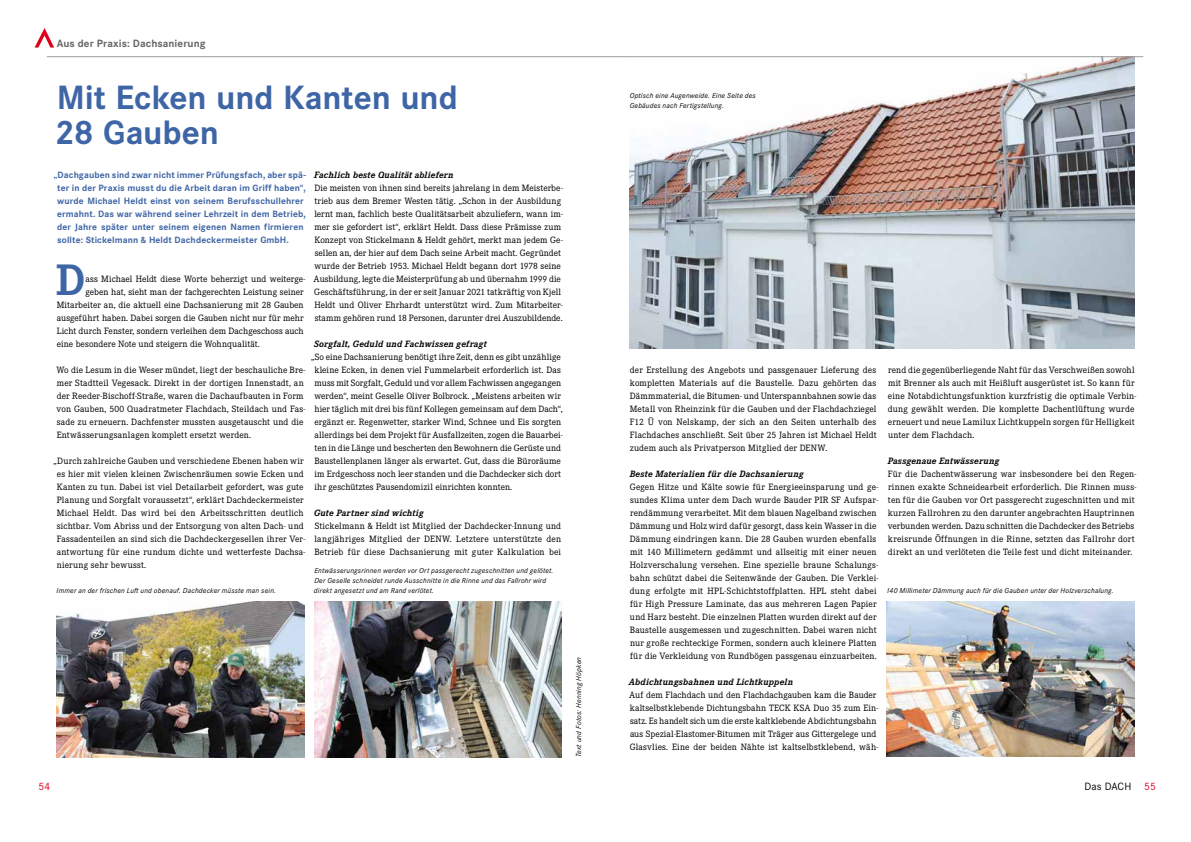
<style>
.page{position:relative;width:1191px;height:842px;background:#fff}
.page>*{position:absolute;margin:0;border:0;box-sizing:border-box;transform-origin:0 0}
.t1{font:700 45.8px "Corporate E Pro";color:#3e65a5}
.t2{font:700 35px/35px "Corporate S Pro";letter-spacing:-.005em;color:#3e65a5}
.t3{font:700 11px "Corporate S Pro";letter-spacing:.005em;color:#646567}
.t4{font:11px "Corporate S Pro";color:#000}
.t5{font:11px "Corporate S Pro";color:#e2001a}
.t6{font:9.5px/13px "Corporate E Pro";letter-spacing:.01em;color:#000}
.t7{font:700 9.5px/13px "Corporate S Pro";letter-spacing:.015em;color:#3e65a5}
.t8{font:italic 700 9.5px "Corporate E Pro";letter-spacing:.015em;color:#000}
.t9{font:italic 7.5px/10px "Corporate S Pro";letter-spacing:.025em;color:#000}
.s1{color:#e2001a}
</style>
<div class="page">
<img style="left:629px;top:57px;width:505px;height:291px">
<img style="left:314px;top:601px;width:247px;height:156px">
<img style="left:57px;top:602px;width:247px;height:155px">
<img style="left:886px;top:601px;width:248px;height:156px">
<svg style="left:35px;top:28px;width:19px;height:20px"></svg>
<hr style="left:47px;top:56px;width:1096px;height:1px;background:#9c9e9f">
<p class="t3" style="left:57px;top:35px;width:150px">Aus der Praxis: Dachsanierung</p>
<h2 class="t2" style="left:55px;top:77px;width:404px">Mit Ecken und Kanten und<br>28 Gauben</h2>
<p class="t9" style="left:629px;top:90px;width:128px">Optisch eine Augenweide. Eine Seite des<br>Gebäudes nach Fertigstellung.</p>
<p class="t8" style="left:314px;top:168px;width:141px">Fachlich beste Qualität abliefern</p>
<p class="t6" style="left:313px;top:181px;width:251px">Die meisten von ihnen sind bereits jahrelang in dem Meisterbe&shy;trieb aus dem Bremer Westen tätig. „Schon in der Ausbildung lernt man, fachlich beste Qualitätsarbeit abzuliefern, wann im&shy;mer sie gefordert ist“, erklärt Heldt. Dass diese Prämisse zum Konzept von Stickelmann &amp; Heldt gehört, merkt man jedem Ge&shy;sellen an, der hier auf dem Dach seine Arbeit macht. Gegründet wurde der Betrieb 1953. Michael Heldt begann dort 1978 seine Ausbildung, legte die Meisterprüfung ab und übernahm 1999 die Geschäftsführung, in der er seit Januar 2021 tatkräftig von Kjell Heldt und Oliver Ehrhardt unterstützt wird. Zum Mitarbeiter&shy;stamm gehören rund 18 Personen, darunter drei Auszubildende.</p>
<p class="t8" style="left:314px;top:337px;width:174px">Sorgfalt, Geduld und Fachwissen gefragt</p>
<p class="t6" style="left:314px;top:350px;width:250px;text-indent:-3px">„So eine Dachsanierung benötigt ihre Zeit, denn es gibt unzählige kleine Ecken, in denen viel Fummelarbeit erforderlich ist. Das muss mit Sorgfalt, Geduld und vor allem Fachwissen angegangen werden“, meint Geselle Oliver Bolbrock. „Meistens arbeiten wir hier täglich mit drei bis fünf Kollegen gemeinsam auf dem Dach“, ergänzt er. Regenwetter, starker Wind, Schnee und Eis sorgten allerdings bei dem Projekt für Ausfallzeiten, zogen die Bauarbei&shy;ten in die Länge und bescherten den Bewohnern die Gerüste und Baustellenplanen länger als erwartet. Gut, dass die Büroräume im Erdgeschoss noch leer standen und die Dachdecker sich dort ihr geschütztes Pausendomizil einrichten konnten.</p>
<p class="t8" style="left:314px;top:506px;width:111px">Gute Partner sind wichtig</p>
<p class="t6" style="left:314px;top:519px;width:248px;text-align:justify">Stickelmann &amp; Heldt ist Mitglied der Dachdecker-Innung und langjähriges Mitglied der DENW. Letztere unterstützte den Betrieb für diese Dachsanierung mit guter Kalkulation bei</p>
<p class="t7" style="left:57px;top:168px;width:250px;text-indent:-3px">„Dachgauben sind zwar nicht immer Prüfungsfach, aber spä&shy;ter in der Praxis musst du die Arbeit daran im Griff haben“, wurde Michael Heldt einst von seinem Berufsschullehrer ermahnt. Das war während seiner Lehrzeit in dem Betrieb, der Jahre später unter seinem eigenen Namen firmieren sollte: Stickelmann &amp; Heldt Dachdeckermeister GmbH.</p>
<h1 class="t1" style="left:56px;top:248px;width:31px">D</h1>
<p class="t6" style="left:85px;top:272px;width:221px">ass Michael Heldt diese Worte beherzigt und weiterge-</p>
<p class="t6" style="left:85px;top:285px;width:220px">geben hat, sieht man der fachgerechten Leistung seiner</p>
<p class="t6" style="left:57px;top:298px;width:248px">Mitarbeiter an, die aktuell eine Dachsanierung mit 28 Gauben</p>
<p class="t6" style="left:57px;top:311px;width:248px">ausgeführt haben. Dabei sorgen die Gauben nicht nur für mehr</p>
<p class="t6" style="left:57px;top:324px;width:248px">Licht durch Fenster, sondern verleihen dem Dachgeschoss auch</p>
<p class="t6" style="left:57px;top:337px;width:204px">eine besondere Note und steigern die Wohnqualität.</p>
<p class="t6" style="left:56px;top:363px;width:251px">Wo die Lesum in die Weser mündet, liegt der beschauliche Bre&shy;mer Stadtteil Vegesack. Direkt in der dortigen Innenstadt, an der Reeder-Bischoff-Straße, waren die Dachaufbauten in Form von Gauben, 500 Quadratmeter Flachdach, Steildach und Fas&shy;sade zu erneuern. Dachfenster mussten ausgetauscht und die Entwässerungsanlagen komplett ersetzt werden.</p>
<p class="t6" style="left:57px;top:454px;width:250px;text-indent:-3px">„Durch zahlreiche Gauben und verschiedene Ebenen haben wir es hier mit vielen kleinen Zwischenräumen sowie Ecken und Kanten zu tun. Dabei ist viel Detailarbeit gefordert, was gute Planung und Sorgfalt voraussetzt“, erklärt Dachdeckermeister Michael Heldt. Das wird bei den Arbeitsschritten deutlich sichtbar. Vom Abriss und der Entsorgung von alten Dach- und Fassadenteilen an sind sich die Dachdeckergesellen ihrer Ver&shy;antwortung für eine rundum dichte und wetterfeste Dachsa&shy;nierung sehr bewusst.</p>
<p class="t6" style="left:888px;top:363px;width:250px">rend die gegenüberliegende Naht für das Verschweißen sowohl mit Brenner als auch mit Heißluft ausgerüstet ist. So kann für eine Notabdichtungsfunktion kurzfristig die optimale Verbin&shy;dung gewählt werden. Die komplette Dachentlüftung wurde erneuert und neue Lamilux Lichtkuppeln sorgen für Helligkeit unter dem Flachdach.</p>
<p class="t8" style="left:887px;top:454px;width:113px">Passgenaue Entwässerung</p>
<p class="t6" style="left:887px;top:467px;width:250px">Für die Dachentwässerung war insbesondere bei den Regen&shy;rinnen exakte Schneidearbeit erforderlich. Die Rinnen muss&shy;ten für die Gauben vor Ort passgerecht zugeschnitten und mit kurzen Fallrohren zu den darunter angebrachten Hauptrinnen verbunden werden. Dazu schnitten die Dachdecker des Betriebs kreisrunde Öffnungen in die Rinne, setzten das Fallrohr dort direkt an und verlöteten die Teile fest und dicht miteinander.</p>
<p class="t6" style="left:630px;top:363px;width:248px;text-align:justify">der Erstellung des Angebots und passgenauer Lieferung des kompletten Materials auf die Baustelle. Dazu gehörten das Dämmmaterial, die Bitumen- und Unterspannbahnen sowie das Metall von Rheinzink für die Gauben und der Flachdachziegel F12 Ü von Nelskamp, der sich an den Seiten unterhalb des Flachdaches anschließt. Seit über 25 Jahren ist Michael Heldt zudem auch als Privatperson Mitglied der DENW.</p>
<p class="t8" style="left:629px;top:467px;width:176px">Beste Materialien für die Dachsanierung</p>
<p class="t6" style="left:630px;top:480px;width:250px">Gegen Hitze und Kälte sowie für Energieeinsparung und ge&shy;sundes Klima unter dem Dach wurde Bauder PIR SF Aufspar&shy;rendämmung verarbeitet. Mit dem blauen Nagelband zwischen Dämmung und Holz wird dafür gesorgt, dass kein Wasser in die Dämmung eindringen kann. Die 28 Gauben wurden ebenfalls mit 140 Millimetern gedämmt und allseitig mit einer neuen Holzverschalung versehen. Eine spezielle braune Schalungs&shy;bahn schützt dabei die Seitenwände der Gauben. Die Verklei&shy;dung erfolgte mit HPL-Schichtstoffplatten. HPL steht dabei für High Pressure Laminate, das aus mehreren Lagen Papier und Harz besteht. Die einzelnen Platten wurden direkt auf der Baustelle ausgemessen und zugeschnitten. Dabei waren nicht nur große rechteckige Formen, sondern auch kleinere Platten für die Verkleidung von Rundbögen passgenau einzuarbeiten.</p>
<p class="t8" style="left:629px;top:675px;width:166px">Abdichtungsbahnen und Lichtkuppeln</p>
<p class="t6" style="left:629px;top:688px;width:251px">Auf dem Flachdach und den Flachdachgauben kam die Bauder kaltselbstklebende Dichtungsbahn TECK KSA Duo 35 zum Ein&shy;satz. Es handelt sich um die erste kaltklebende Abdichtungsbahn aus Spezial-Elastomer-Bitumen mit Träger aus Gittergelege und Glasvlies. Eine der beiden Nähte ist kaltselbstklebend, wäh-</p>
<p class="t9" style="left:314px;top:565px;width:241px">Entwässerungsrinnen werden vor Ort passgerecht zugeschnitten und gelötet.<br>Der Geselle schneidet runde Ausschnitte in die Rinne und das Fallrohr wird direkt angesetzt und am Rand verlötet.</p>
<p class="t9" style="left:57px;top:585px;width:221px">Immer an der frischen Luft und obenauf. Dachdecker müsste man sein.</p>
<p class="t9" style="left:886px;top:584px;width:229px">140 Millimeter Dämmung auch für die Gauben unter der Holzverschalung.</p>
<p class="t9" style="left:573px;top:757px;width:102px;rotate:-90deg">Text und Fotos: Henning Höpken</p>
<p class="t5" style="left:39px;top:778px;width:13px">54</p>
<p class="t4" style="left:1084px;top:778px;width:73px">Das DACH <span class="s1">55</span></p>
</div>
